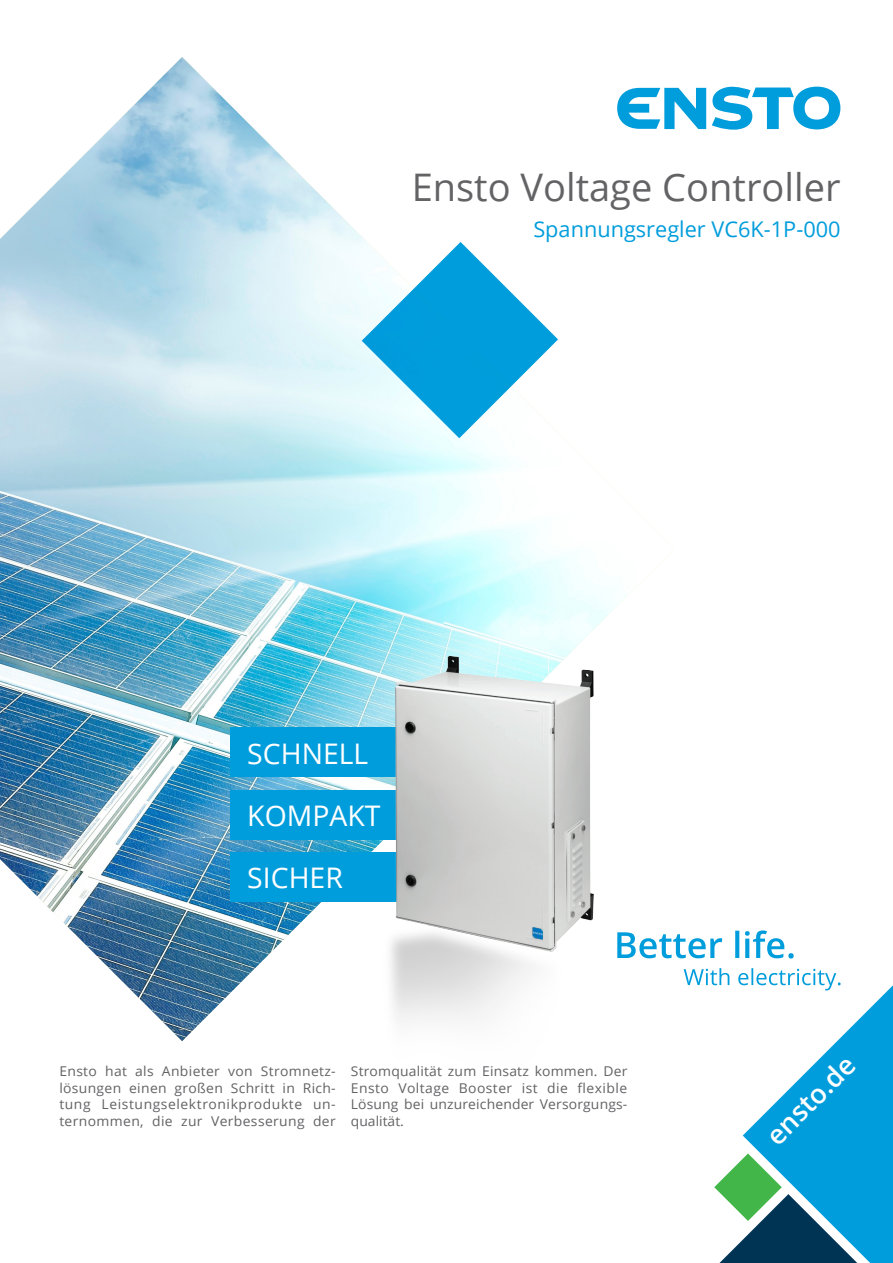
<style>
.page{position:relative;width:893px;height:1263px;background:#fff}
.page>*{position:absolute;margin:0;border:0;box-sizing:border-box;transform-origin:0 0}
.E_Heading_26pt{font:37.95px "Open Sans";color:#636366}
.t1{font:28.35px "Open Sans";color:#fff}
.E_ADweb_18pt_SB{font:600 27px "Open Sans";color:#fff}
.E_Subheading_Blue16p{font:21.75px "Open Sans";color:#009ddc}
.E_Body_9pt{font:13.5px/16.5px "Open Sans";letter-spacing:.025em;color:#636366;text-align:justify}
</style>
<div class="page">
<svg style="left:674px;top:88px;width:32px;height:41px"></svg>
<svg style="left:712px;top:86px;width:128px;height:44px"></svg>
<img style="left:0;top:57px;width:674px;height:984px">
<svg style="left:684px;top:968px;width:209px;height:295px"></svg>
<svg style="left:684px;top:930px;width:110px;height:28px"></svg>
<svg style="left:362px;top:242px;width:196px;height:196px"></svg>
<div style="left:230px;top:727px;width:211px;height:50px;background:#009ddc"></div>
<div style="left:230px;top:790px;width:211px;height:50px;background:#009ddc"></div>
<div style="left:230px;top:852px;width:211px;height:50px;background:#009ddc"></div>
<img style="left:295px;top:603px;width:389px;height:438px">
<p class="E_Heading_26pt" style="left:412px;top:161px;width:430px">Ensto Voltage Controller</p>
<p class="E_Subheading_Blue16p" style="left:533px;top:215px;width:309px">Spannungsregler VC6K-1P-000</p>
<p class="t1" style="left:247px;top:734px;width:122px">SCHNELL</p>
<p class="t1" style="left:247px;top:796px;width:135px">KOMPAKT</p>
<p class="t1" style="left:247px;top:858px;width:97px">SICHER</p>
<p class="E_Body_9pt" style="left:59px;top:1063px;width:278px">Ensto hat als Anbieter von Stromnetz&shy;lösungen einen großen Schritt in Rich&shy;tung Leistungselektronikprodukte un&shy;ternommen, die zur Verbesserung der</p>
<p class="E_Body_9pt" style="left:351px;top:1063px;width:278px">Stromqualität zum Einsatz kommen. Der Ensto Voltage Booster ist die flexible Lösung bei unzureichender Versorgungs&shy;qualität.</p>
<p class="E_ADweb_18pt_SB" style="left:758px;top:1126px;width:114px;rotate:-45deg">ensto.de</p>
</div>
